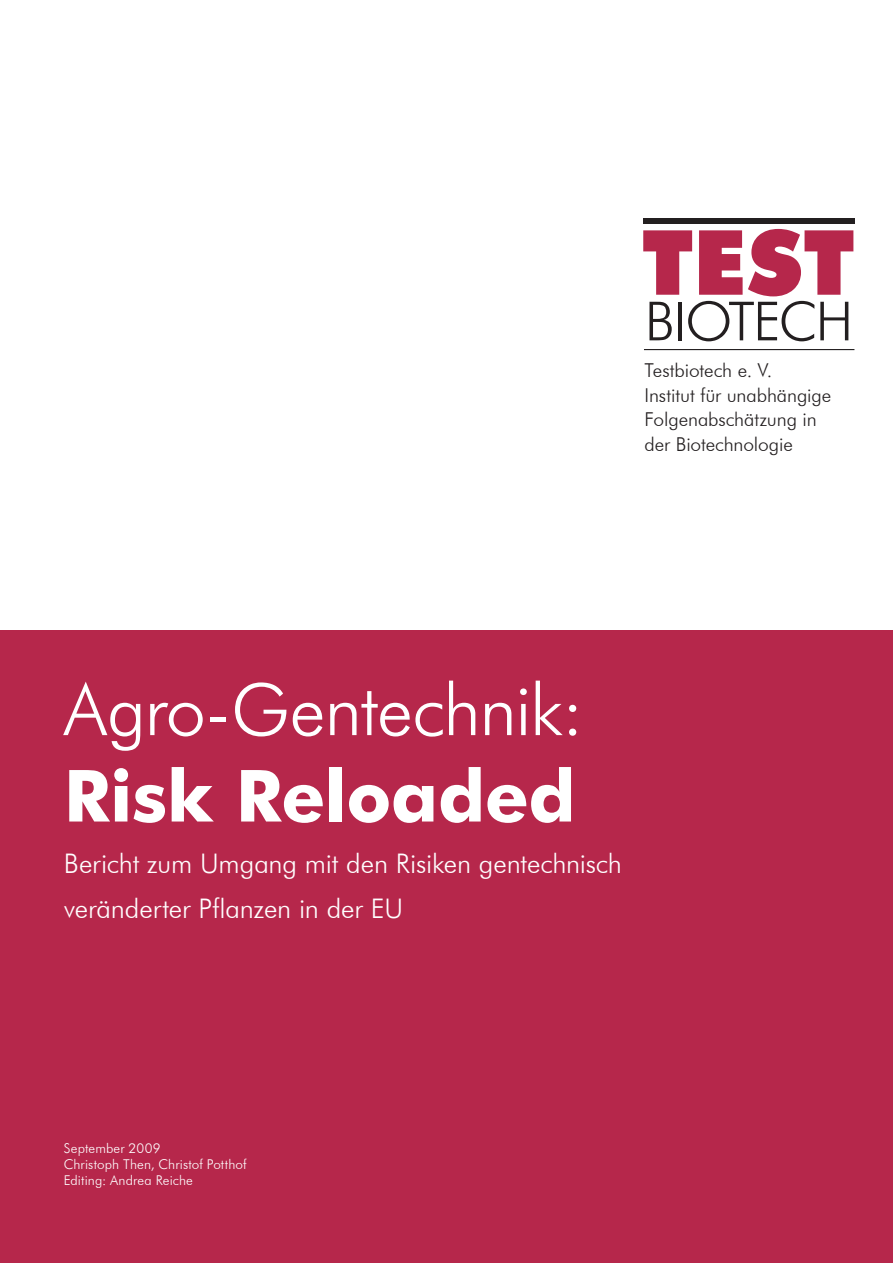
<style>
.page{position:relative;width:893px;height:1263px;background:#fff}
.page>*{position:absolute;margin:0;border:0;box-sizing:border-box;transform-origin:0 0}
.t1{font:900 90px "Futura BT";color:#b6274b}
.t2{font:300 72px "Futura BT";letter-spacing:-.02em;color:#fff}
.t3{font:700 72px "Futura BT";letter-spacing:-.005em;color:#fff}
.t4{font:300 54px "Futura BT";letter-spacing:-.03em;color:#231f20}
.t5{font:300 27px/45px "Futura BT";letter-spacing:-.005em;color:#fff}
.t6{font:300 19.2px/24.8px "Futura BT";letter-spacing:-.005em;color:#231f20}
.t7{font:300 13.5px/16.2px "Futura BT";letter-spacing:.01em;color:#fff}
</style>
<div class="page">
<div style="left:643px;top:218px;width:212px;height:6px;background:#231f20"></div>
<hr style="left:644px;top:349px;width:210px;height:1px;background:#231f20">
<div style="left:0;top:631px;width:893px;height:632px;background:#b6274b"></div>
<h1 class="t1" style="left:642px;top:208px;width:215px">TEST</h1>
<h3 class="t4" style="left:645px;top:288px;width:210px">BIOTECH</h3>
<p class="t6" style="left:644px;top:358px;width:188px">Testbiotech e. V.<br>Institut für unabhängige<br>Folgenabschätzung in der Biotechnologie</p>
<h2 class="t2" style="left:64px;top:666px;width:521px">Agro-Gentechnik:</h2>
<h2 class="t3" style="left:64px;top:752px;width:513px">Risk Reloaded</h2>
<h3 class="t5" style="left:64px;top:840px;width:560px">Bericht zum Umgang mit den Risiken gentechnisch veränderter Pflanzen in der EU</h3>
<p class="t7" style="left:64px;top:1139px;width:184px">September 2009<br>Christoph Then, Christof Potthof<br>Editing: Andrea Reiche</p>
</div>
